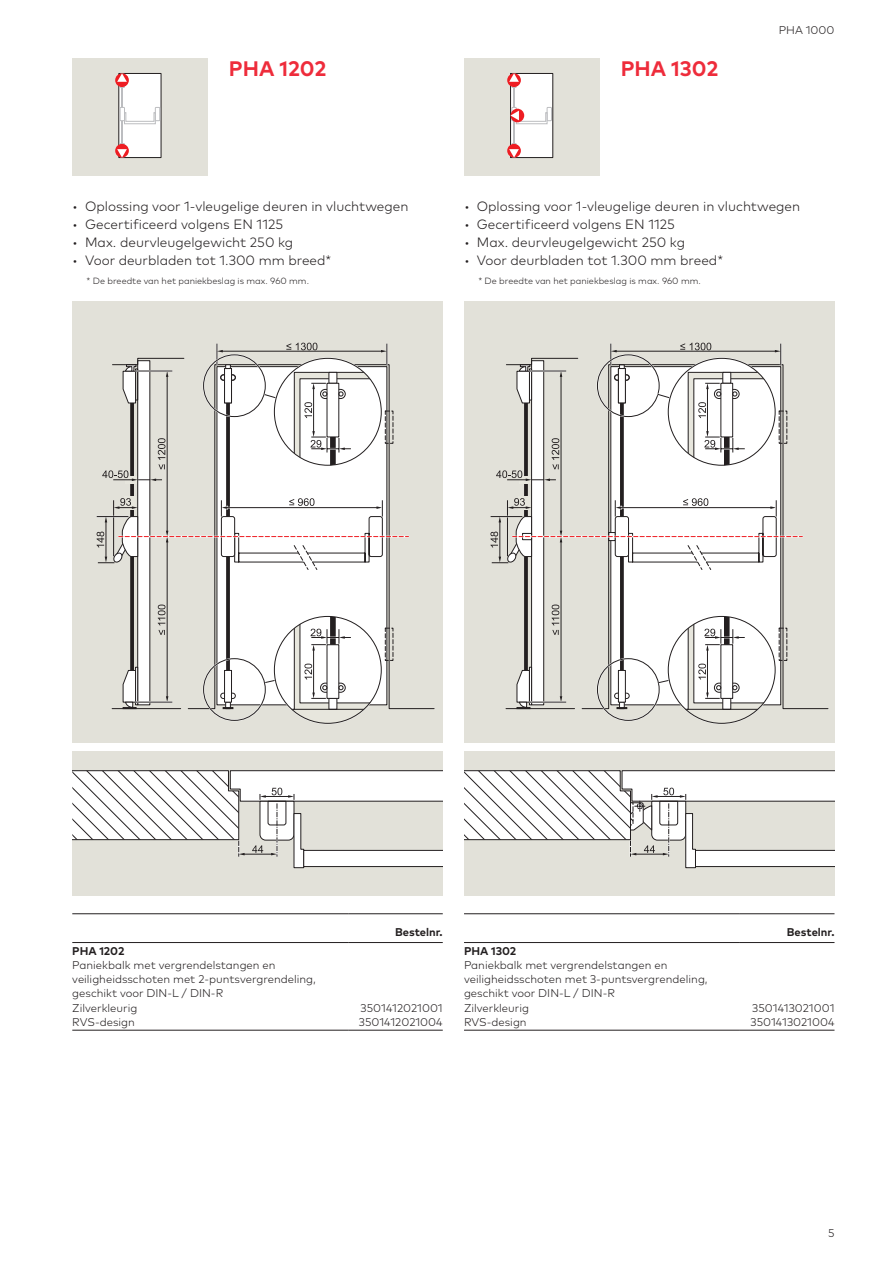
<style>
.page{position:relative;width:893px;height:1263px;background:#fff}
.page>*{position:absolute;margin:0;border:0;box-sizing:border-box;transform-origin:0 0}
.Body_Text_9pt_12pt{font:700 21px "Mark Pro";color:#ee2c3b}
.t1{font:300 13.5px "Mark Pro";color:#231f20}
.Body_Text_7_5pt_9_5p{font:300 11.25px/14.2px "Mark Pro";color:#231f20}
.Column_Table_Title_7{font:700 11.25px "Mark Pro";color:#231f20}
.Body_Text_7_5pt_9_5p-2{font:700 11.25px "Mark Pro";color:#231f20}
.Listing_Level_1_9pt{font:300 9px "Mark Pro";color:#231f20}
</style>
<div class="page">
<div style="left:72px;top:301px;width:371px;height:441px;background:#e2e1d9"></div>
<div style="left:274px;top:616px;width:107px;height:107px;background:#e7e6dd;border-radius:50%"></div>
<svg style="left:97px;top:343px;width:311px;height:367px"></svg>
<div style="left:464px;top:301px;width:370px;height:441px;background:#e2e1d9"></div>
<div style="left:668px;top:616px;width:107px;height:107px;background:#e7e6dd;border-radius:50%"></div>
<svg style="left:490px;top:343px;width:312px;height:367px"></svg>
<div style="left:464px;top:751px;width:370px;height:145px;background:#e2e1d9"></div>
<svg style="left:464px;top:770px;width:370px;height:98px"></svg>
<div style="left:72px;top:751px;width:371px;height:145px;background:#e2e1d9"></div>
<svg style="left:72px;top:770px;width:371px;height:98px"></svg>
<div style="left:72px;top:58px;width:136px;height:117px;background:#e2e1d9"></div>
<div style="left:118px;top:73px;width:43px;height:85px;background:#fff;border:1px solid #231f20"></div>
<div style="left:120px;top:143px;width:5px;height:14px;border:1px solid #bcbdc0"></div>
<hr style="left:122px;top:82px;width:1px;height:62px;background:#bcbdc0">
<div style="left:120px;top:74px;width:5px;height:14px;border:1px solid #bcbdc0"></div>
<div style="left:155px;top:107px;width:5px;height:14px;border:1px solid #bcbdc0"></div>
<svg style="left:124px;top:112px;width:32px;height:12px"></svg>
<hr style="left:120px;top:107px;width:4px;height:14px;background:#fff">
<div style="left:120px;top:107px;width:5px;height:14px;border:1px solid #bcbdc0"></div>
<div style="left:115px;top:73px;width:14px;height:14px;background:#ee1d23;border-radius:50%"></div>
<svg style="left:117px;top:73px;width:10px;height:9px"></svg>
<div style="left:115px;top:144px;width:14px;height:14px;background:#ee1d23;border-radius:50%"></div>
<svg style="left:117px;top:149px;width:10px;height:9px"></svg>
<div style="left:464px;top:58px;width:135px;height:117px;background:#e2e1d9"></div>
<div style="left:510px;top:73px;width:43px;height:85px;background:#fff;border:1px solid #231f20"></div>
<div style="left:512px;top:143px;width:4px;height:14px;border:1px solid #bcbdc0"></div>
<hr style="left:513px;top:82px;width:2px;height:62px;background:#bcbdc0">
<div style="left:512px;top:74px;width:4px;height:14px;border:1px solid #bcbdc0"></div>
<div style="left:547px;top:107px;width:5px;height:14px;border:1px solid #bcbdc0"></div>
<div style="left:512px;top:107px;width:4px;height:14px;border:1px solid #bcbdc0"></div>
<svg style="left:511px;top:109px;width:13px;height:13px"></svg>
<svg style="left:511px;top:111px;width:36px;height:13px"></svg>
<div style="left:507px;top:73px;width:14px;height:14px;background:#ee1d23;border-radius:50%"></div>
<svg style="left:509px;top:73px;width:10px;height:9px"></svg>
<div style="left:507px;top:144px;width:14px;height:14px;background:#ee1d23;border-radius:50%"></div>
<svg style="left:509px;top:149px;width:10px;height:9px"></svg>
<hr style="left:72px;top:942px;width:276px;height:1px;background:#231f20">
<hr style="left:348px;top:942px;width:95px;height:1px;background:#231f20">
<hr style="left:72px;top:913px;width:276px;height:1px;background:#231f20">
<hr style="left:348px;top:913px;width:95px;height:1px;background:#231f20">
<hr style="left:72px;top:1030px;width:276px;height:1px;background:#231f20">
<hr style="left:348px;top:1030px;width:95px;height:1px;background:#231f20">
<hr style="left:464px;top:942px;width:276px;height:1px;background:#231f20">
<hr style="left:740px;top:942px;width:94px;height:1px;background:#231f20">
<hr style="left:464px;top:913px;width:276px;height:1px;background:#231f20">
<hr style="left:740px;top:913px;width:94px;height:1px;background:#231f20">
<hr style="left:464px;top:1030px;width:276px;height:1px;background:#231f20">
<hr style="left:740px;top:1030px;width:94px;height:1px;background:#231f20">
<p class="Body_Text_9pt_12pt" style="left:229px;top:53px;width:99px">PHA 1202</p>
<p class="Body_Text_9pt_12pt" style="left:621px;top:53px;width:99px">PHA 1302</p>
<p class="Body_Text_7_5pt_9_5p" style="left:779px;top:22px;width:57px">PHA 1000</p>
<p class="t1" style="left:72px;top:197px;width:338px">• Oplossing voor 1-vleugelige deuren in vluchtwegen</p>
<p class="t1" style="left:72px;top:215px;width:212px">• Gecertificeerd volgens EN 1125</p>
<p class="t1" style="left:72px;top:233px;width:223px">• Max. deurvleugelgewicht 250 kg</p>
<p class="t1" style="left:72px;top:251px;width:261px">• Voor deurbladen tot 1.300 mm breed*</p>
<p class="Listing_Level_1_9pt" style="left:87px;top:274px;width:224px">* De breedte van het paniekbeslag is max. 960 mm.</p>
<p class="t1" style="left:464px;top:197px;width:338px">• Oplossing voor 1-vleugelige deuren in vluchtwegen</p>
<p class="t1" style="left:464px;top:215px;width:212px">• Gecertificeerd volgens EN 1125</p>
<p class="t1" style="left:464px;top:233px;width:223px">• Max. deurvleugelgewicht 250 kg</p>
<p class="t1" style="left:464px;top:251px;width:261px">• Voor deurbladen tot 1.300 mm breed*</p>
<p class="Listing_Level_1_9pt" style="left:478px;top:274px;width:224px">* De breedte van het paniekbeslag is max. 960 mm.</p>
<p class="Body_Text_7_5pt_9_5p-2" style="left:72px;top:942px;width:54px">PHA 1202</p>
<p class="Body_Text_7_5pt_9_5p" style="left:72px;top:957px;width:245px">Paniekbalk met vergrendelstangen en veiligheidsschoten met 2-puntsvergrendeling, geschikt voor DIN-L / DIN-R</p>
<p class="Body_Text_7_5pt_9_5p" style="left:72px;top:1000px;width:67px">Zilverkleurig</p>
<p class="Body_Text_7_5pt_9_5p" style="left:72px;top:1014px;width:64px">RVS-design</p>
<p class="Column_Table_Title_7" style="left:395px;top:923px;width:49px">Bestelnr.</p>
<p class="Body_Text_7_5pt_9_5p" style="left:361px;top:1000px;width:84px">3501412021001</p>
<p class="Body_Text_7_5pt_9_5p" style="left:359px;top:1014px;width:85px">3501412021004</p>
<p class="Body_Text_7_5pt_9_5p-2" style="left:464px;top:942px;width:54px">PHA 1302</p>
<p class="Body_Text_7_5pt_9_5p" style="left:464px;top:957px;width:245px">Paniekbalk met vergrendelstangen en veiligheidsschoten met 3-puntsvergrendeling, geschikt voor DIN-L / DIN-R</p>
<p class="Body_Text_7_5pt_9_5p" style="left:464px;top:1000px;width:67px">Zilverkleurig</p>
<p class="Body_Text_7_5pt_9_5p" style="left:464px;top:1014px;width:64px">RVS-design</p>
<p class="Column_Table_Title_7" style="left:787px;top:923px;width:49px">Bestelnr.</p>
<p class="Body_Text_7_5pt_9_5p" style="left:752px;top:1000px;width:84px">3501413021001</p>
<p class="Body_Text_7_5pt_9_5p" style="left:750px;top:1014px;width:85px">3501413021004</p>
<p class="Body_Text_7_5pt_9_5p" style="left:828px;top:1225px;width:8px">5</p>
</div>
